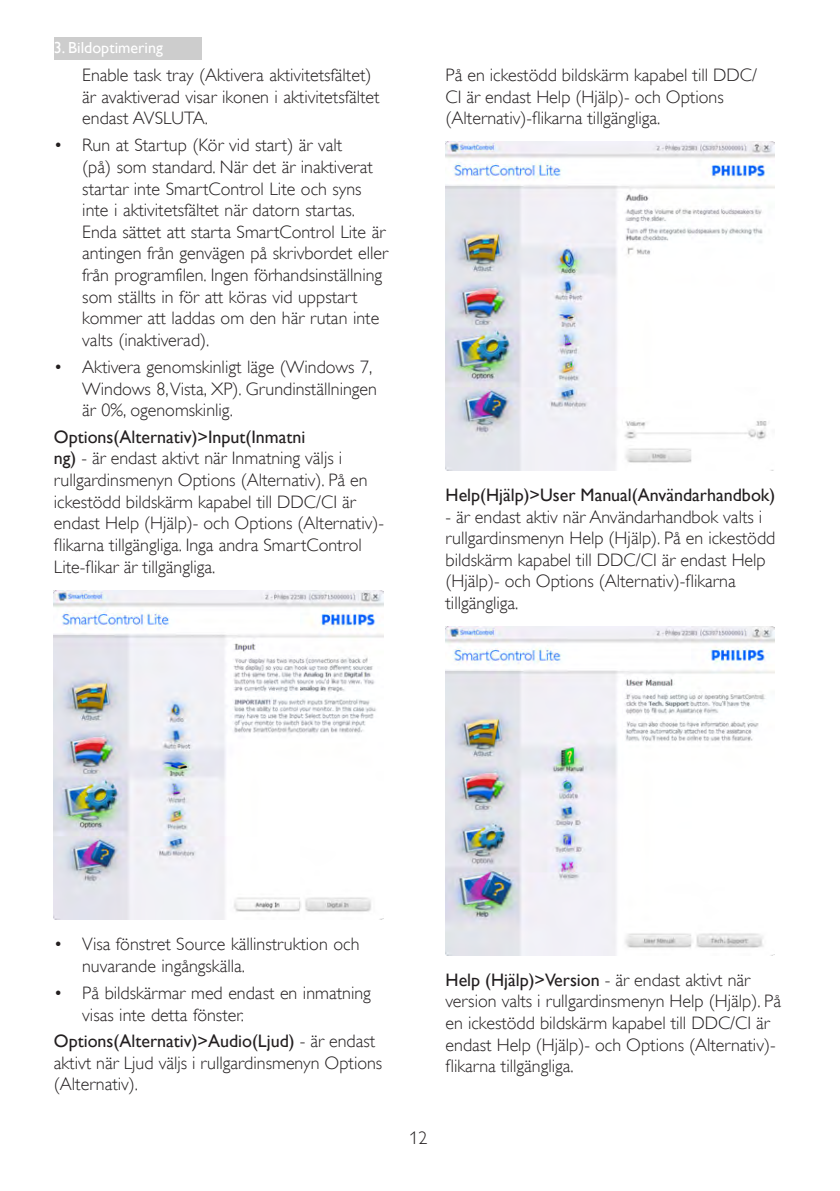
<style>
.page{position:relative;width:840px;height:1191px;background:#fff}
.page>*{position:absolute;margin:0;border:0;box-sizing:border-box;transform-origin:0 0}
.chapter-paragraph{font:18px/21.6px "Gill Sans Alt One WGL Light";color:#231f20}
.Bullet{font:18px/21.6px "Gill Sans Alt One WGL Light";color:#231f20}
.chapter-paragraph-2{font:18px "Gill Sans Alt One WGL";color:#231f20}
.t1{font:16px "Gill Sans Alt One WGL";color:#fff}
.s1{font-family:"Gill Sans Alt One WGL"}
</style>
<div class="page">
<div style="left:54px;top:37px;width:147px;height:23px;background:#cdcdcd"></div>
<img style="left:54px;top:590px;width:329px;height:329px">
<img style="left:445px;top:142px;width:329px;height:329px">
<img style="left:445px;top:627px;width:329px;height:328px">
<p class="t1" style="left:54px;top:36px;width:110px">3. Bildoptimering</p>
<p class="Bullet" style="left:82px;top:64px;width:299px">Enable task tray (Aktivera aktivitetsfältet) är avaktiverad visar ikonen i aktivitetsfältet endast AVSLUTA.</p>
<p class="Bullet" style="left:82px;top:135px;width:307px;text-indent:-28px">• Run at Startup (Kör vid start) är valt<br>(på) som standard. När det är inaktiverat startar inte SmartControl Lite och syns inte i aktivitetsfältet när datorn startas.<br>Enda sättet att starta SmartControl Lite är antingen från genvägen på skrivbordet eller från programfilen. Ingen förhandsinställning som ställts in för att köras vid uppstart kommer att laddas om den här rutan inte valts (inaktiverad).</p>
<p class="Bullet" style="left:82px;top:356px;width:296px;text-indent:-28px">• Aktivera genomskinligt läge (Windows 7,<br>Windows 8, Vista, XP). Grundinställningen är 0%, ogenomskinlig.</p>
<p class="chapter-paragraph" style="left:54px;top:426px;width:331px"><span class="s1">Options(Alternativ)&gt;Input(Inmatni<br>ng)</span> - är endast aktivt när Inmatning väljs i rullgardinsmenyn Options (Alternativ). På en ickestödd bildskärm kapabel till DDC/CI är endast Help (Hjälp)- och Options (Alternativ)- flikarna tillgängliga. Inga andra SmartControl Lite-flikar är tillgängliga.</p>
<p class="chapter-paragraph" style="left:445px;top:64px;width:313px">På en ickestödd bildskärm kapabel till DDC/<br>CI är endast Help (Hjälp)- och Options (Alternativ)-flikarna tillgängliga.</p>
<p class="chapter-paragraph-2" style="left:445px;top:482px;width:331px">Help(Hjälp)&gt;User Manual(Användarhandbok)</p>
<p class="chapter-paragraph" style="left:445px;top:506px;width:331px">- är endast aktiv när Användarhandbok valts i rullgardinsmenyn Help (Hjälp). På en ickestödd bildskärm kapabel till DDC/CI är endast Help (Hjälp)- och Options (Alternativ)-flikarna tillgängliga.</p>
<p class="Bullet" style="left:82px;top:933px;width:278px;text-indent:-28px">• Visa fönstret Source källinstruktion och nuvarande ingångskälla.</p>
<p class="Bullet" style="left:82px;top:982px;width:290px;text-indent:-28px">• På bildskärmar med endast en inmatning visas inte detta fönster.</p>
<p class="chapter-paragraph" style="left:54px;top:1030px;width:330px"><span class="s1">Options(Alternativ)&gt;Audio(Ljud)</span> - är endast aktivt när Ljud väljs i rullgardinsmenyn Options (Alternativ).</p>
<p class="chapter-paragraph" style="left:445px;top:969px;width:337px"><span class="s1">Help (Hjälp)&gt;Version</span> - är endast aktivt när version valts i rullgardinsmenyn Help (Hjälp). På en ickestödd bildskärm kapabel till DDC/CI är endast Help (Hjälp)- och Options (Alternativ)- flikarna tillgängliga.</p>
<p class="Bullet" style="left:409px;top:1127px;width:19px">12</p>
</div>
